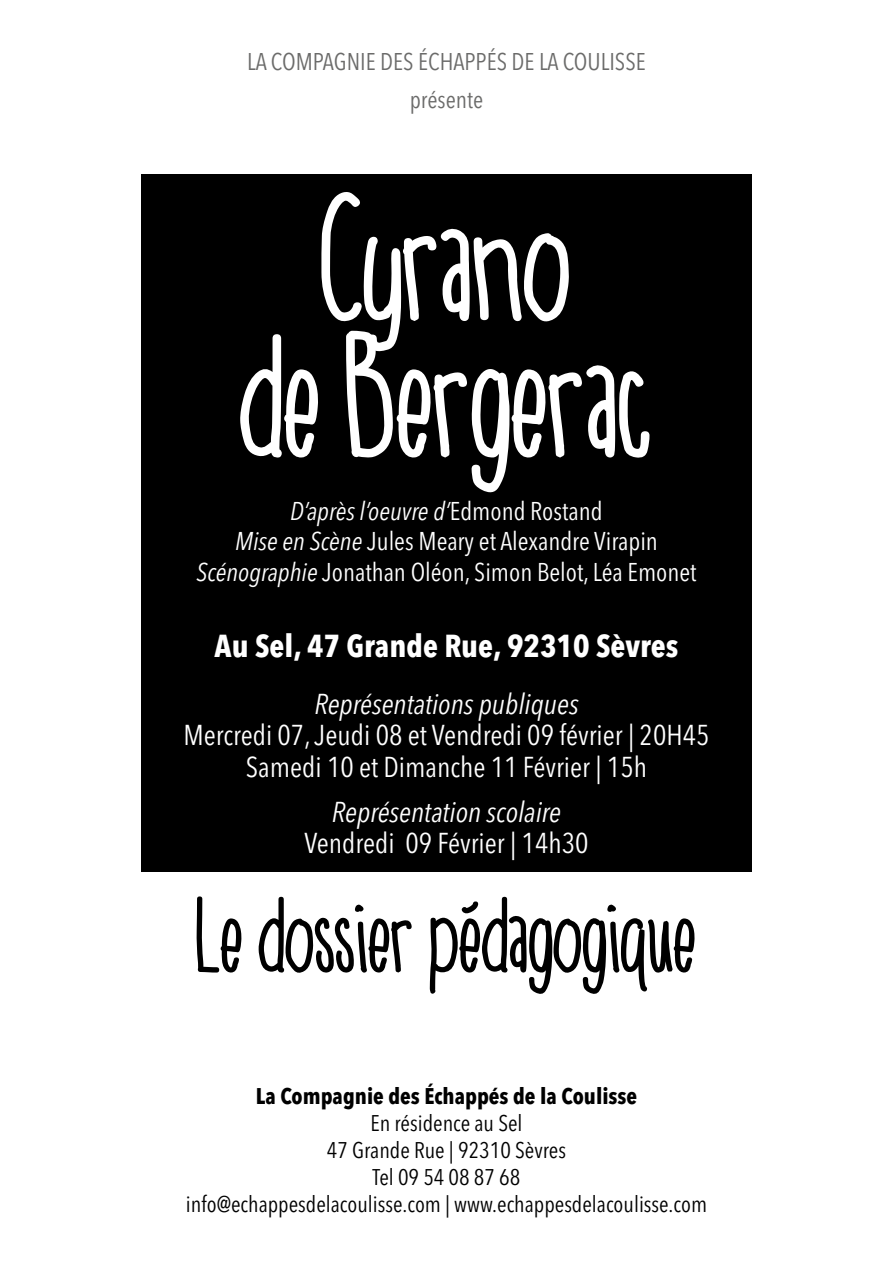
<style>
.page{position:relative;width:893px;height:1263px;background:#fff}
.page>*{position:absolute;margin:0;border:0;box-sizing:border-box;transform-origin:0 0}
.t1{font:171px/136.5px "A Dayin September";color:#fff;text-align:center}
.t2{font:105px "A Dayin September";color:#000}
.t3{font:700 condensed 31.5px "Avenir Next LT Pro";color:#fff}
.t4{font:condensed 28.5px/31.5px "Avenir Next LT Pro";color:#fff;text-align:center}
.t5{font:italic condensed 28.5px "Avenir Next LT Pro";color:#fff}
.t6{font:condensed 25.5px/30.6px "Avenir Next LT Pro";color:#fff;text-align:center}
.t7{font:condensed 24px/37.8px "Avenir Next LT Pro";color:#6b6b6a;text-align:center}
.t8{font:condensed 22.5px/27px "Avenir Next LT Pro";color:#000;text-align:center}
.t9{font:700 condensed 22.5px "Avenir Next LT Pro";color:#000}
.s1{font-style:italic}
</style>
<div class="page">
<div style="left:141px;top:174px;width:611px;height:698px;background:#000"></div>
<svg style="left:461px;top:901px;width:17px;height:13px"></svg>
<p class="t7" style="left:247px;top:43px;width:400px">LA COMPAGNIE DES ÉCHAPPÉS DE LA COULISSE présente</p>
<h1 class="t1" style="left:240px;top:201px;width:414px">Cyrano<br>de Bergerac</h1>
<p class="t6" style="left:196px;top:495px;width:502px"><span class="s1">D’après l’oeuvre d’</span>Edmond Rostand<br><span class="s1">Mise en Scène</span> Jules Meary et Alexandre Virapin<br><span class="s1">Scénographie</span> Jonathan Oléon, Simon Belot, Léa Emonet</p>
<p class="t3" style="left:215px;top:626px;width:465px">Au Sel, 47 Grande Rue, 92310 Sèvres</p>
<p class="t5" style="left:314px;top:686px;width:266px">Représentations publiques</p>
<p class="t4" style="left:183px;top:719px;width:528px">Mercredi 07, Jeudi 08 et Vendredi 09 février | 20H45<br>Samedi 10 et Dimanche 11 Février | 15h</p>
<p class="t5" style="left:332px;top:794px;width:231px">Représentation scolaire</p>
<p class="t4" style="left:305px;top:827px;width:285px">Vendredi 09 Février | 14h30</p>
<h2 class="t2" style="left:197px;top:888px;width:501px">Le dossier pedagogique</h2>
<p class="t9" style="left:256px;top:1082px;width:383px">La Compagnie des Échappés de la Coulisse</p>
<p class="t8" style="left:186px;top:1109px;width:523px">En résidence au Sel<br>47 Grande Rue | 92310 Sèvres<br>Tel 09 54 08 87 68<br>info@echappesdelacoulisse.com | www.echappesdelacoulisse.com</p>
</div>
